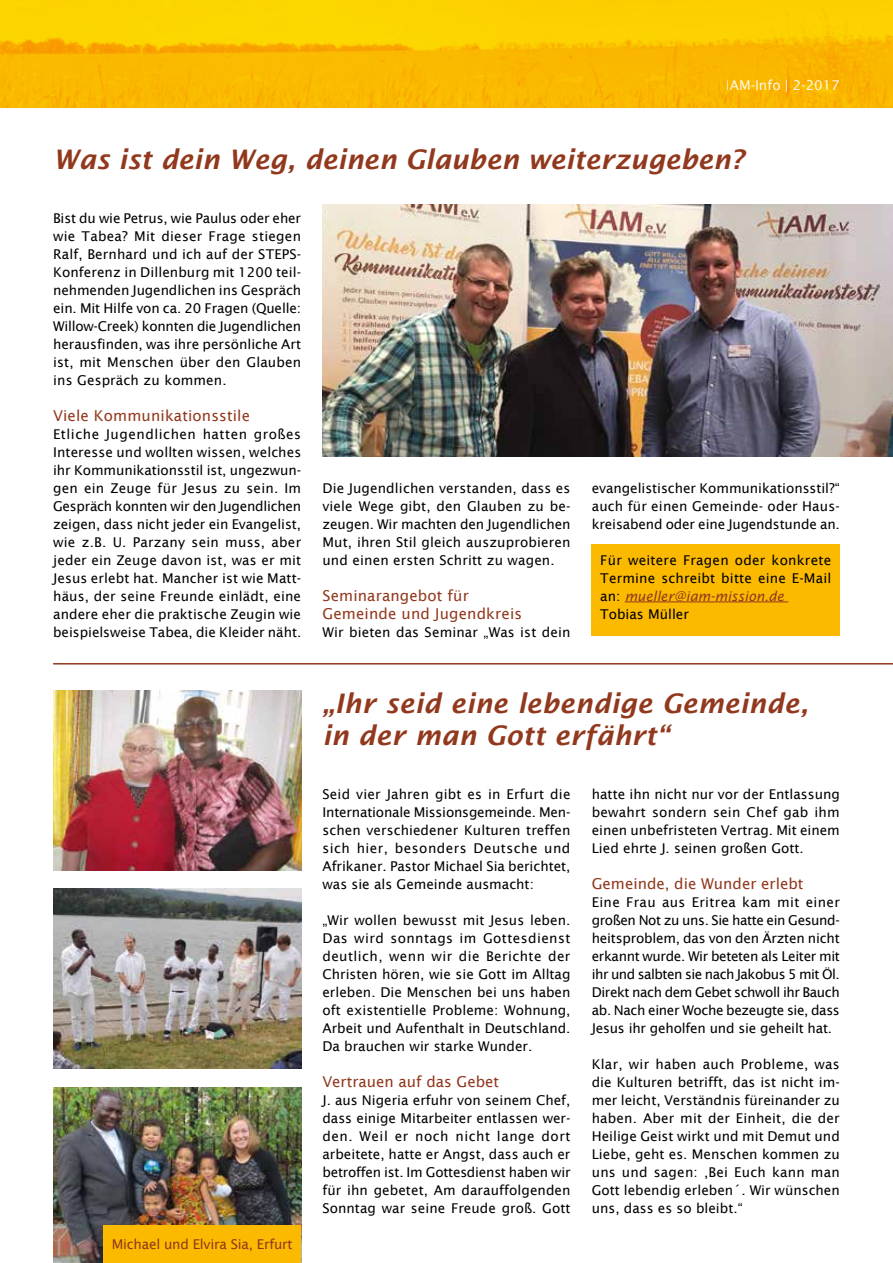
<style>
.page{position:relative;width:893px;height:1263px;background:#fff}
.page>*{position:absolute;margin:0;border:0;box-sizing:border-box;transform-origin:0 0}
.t1{font:italic 600 27px/32.4px "Lucida Sans";letter-spacing:.01em;color:#91381d}
.t2{font:15px/18px "Lucida Sans";letter-spacing:.01em;color:#91381d}
.t3{font:13.5px/18px "Lucida Sans";color:#000;text-align:justify}
.t4{font:13.5px "Lucida Sans";letter-spacing:-.015em;color:#91381d}
.t5{font:13.5px "Lucida Sans";color:#fff}
.s1{font-style:italic;color:#91381d}
</style>
<div class="page">
<img style="left:322px;top:205px;width:571px;height:252px">
<img style="left:0;top:0;width:893px;height:107px">
<hr style="left:53px;top:663px;width:840px;height:1px;background:#91381d">
<div style="left:592px;top:544px;width:248px;height:91px;background:#fbba00"></div>
<hr style="left:625px;top:602px;width:163px;height:1px;background:#91381d">
<img style="left:53px;top:691px;width:248px;height:180px">
<img style="left:53px;top:1087px;width:248px;height:176px">
<img style="left:53px;top:889px;width:248px;height:180px">
<div style="left:103px;top:1225px;width:198px;height:38px;background:#fbba00"></div>
<p class="t5" style="left:726px;top:78px;width:115px">IAM-Info | 2-2017</p>
<h1 class="t1" style="left:53px;top:143px;width:693px">Was ist dein Weg, deinen Glauben weiterzugeben?</h1>
<p class="t3" style="left:53px;top:209px;width:250px">Bist du wie Petrus, wie Paulus oder eher wie Tabea? Mit dieser Frage stiegen Ralf, Bernhard und ich auf der STEPS-Konferenz in Dillenburg mit 1200 teil&shy;nehmenden Jugendlichen ins Gespräch ein. Mit Hilfe von ca. 20 Fragen (Quelle:<br>Willow-Creek) konnten die Jugendlichen herausfinden, was ihre persönliche Art ist, mit Menschen über den Glauben ins Gespräch zu kommen.</p>
<p class="t2" style="left:53px;top:406px;width:198px">Viele Kommunikationsstile</p>
<p class="t3" style="left:53px;top:425px;width:250px">Etliche Jugendlichen hatten großes Interesse und wollten wissen, welches ihr Kommunikationsstil ist, ungezwun&shy;gen ein Zeuge für Jesus zu sein. Im Gespräch konnten wir den Jugendlichen zeigen, dass nicht jeder ein Evangelist, wie z.B. U. Parzany sein muss, aber jeder ein Zeuge davon ist, was er mit Jesus erlebt hat. Mancher ist wie Matt&shy;häus, der seine Freunde einlädt, eine andere eher die praktische Zeugin wie beispielsweise Tabea, die Kleider näht.</p>
<p class="t3" style="left:322px;top:479px;width:250px">Die Jugendlichen verstanden, dass es viele Wege gibt, den Glauben zu be&shy;zeugen. Wir machten den Jugendlichen Mut, ihren Stil gleich auszuprobieren und einen ersten Schritt zu wagen.</p>
<p class="t2" style="left:322px;top:586px;width:201px">Seminarangebot für<br>Gemeinde und Jugendkreis</p>
<p class="t3" style="left:322px;top:623px;width:250px">Wir bieten das Seminar „Was ist dein</p>
<p class="t3" style="left:592px;top:479px;width:250px">evangelistischer Kommunikationsstil?“ auch für einen Gemeinde- oder Haus&shy;kreisabend oder eine Jugendstunde an.</p>
<p class="t3" style="left:600px;top:551px;width:233px;text-align:left">Für weitere Fragen oder konkrete<br>Termine schreibt bitte eine E-Mail an: <span class="s1">mueller@iam-mission.de<br></span>Tobias Müller</p>
<p class="t4" style="left:112px;top:1236px;width:182px">Michael und Elvira Sia, Erfurt</p>
<h1 class="t1" style="left:322px;top:686px;width:488px">„Ihr seid eine lebendige Gemeinde, in der man Gott erfährt“</h1>
<p class="t3" style="left:322px;top:785px;width:250px">Seid vier Jahren gibt es in Erfurt die Internationale Missionsgemeinde. Men&shy;schen verschiedener Kulturen treffen sich hier, besonders Deutsche und Afrikaner. Pastor Michael Sia berichtet, was sie als Gemeinde ausmacht:</p>
<p class="t3" style="left:322px;top:911px;width:250px">„Wir wollen bewusst mit Jesus leben.<br>Das wird sonntags im Gottesdienst deutlich, wenn wir die Berichte der Christen hören, wie sie Gott im Alltag erleben. Die Menschen bei uns haben oft existentielle Probleme: Wohnung, Arbeit und Aufenthalt in Deutschland.<br>Da brauchen wir starke Wunder.</p>
<p class="t2" style="left:322px;top:1072px;width:178px">Vertrauen auf das Gebet</p>
<p class="t3" style="left:322px;top:1091px;width:250px">J. aus Nigeria erfuhr von seinem Chef, dass einige Mitarbeiter entlassen wer&shy;den. Weil er noch nicht lange dort arbeitete, hatte er Angst, dass auch er betroffen ist. Im Gottesdienst haben wir für ihn gebetet, Am darauffolgenden Sonntag war seine Freude groß. Gott</p>
<p class="t3" style="left:592px;top:785px;width:250px">hatte ihn nicht nur vor der Entlassung bewahrt sondern sein Chef gab ihm einen unbefristeten Vertrag. Mit einem Lied ehrte J. seinen großen Gott.</p>
<p class="t2" style="left:592px;top:874px;width:213px">Gemeinde, die Wunder erlebt</p>
<p class="t3" style="left:592px;top:893px;width:250px">Eine Frau aus Eritrea kam mit einer großen Not zu uns. Sie hatte ein Gesund&shy;heitsproblem, das von den Ärzten nicht erkannt wurde. Wir beteten als Leiter mit ihr und salbten sie nach Jakobus 5 mit Öl.<br>Direkt nach dem Gebet schwoll ihr Bauch ab. Nach einer Woche bezeugte sie, dass Jesus ihr geholfen und sie geheilt hat.</p>
<p class="t3" style="left:592px;top:1055px;width:250px">Klar, wir haben auch Probleme, was die Kulturen betrifft, das ist nicht im&shy;mer leicht, Verständnis füreinander zu haben. Aber mit der Einheit, die der Heilige Geist wirkt und mit Demut und Liebe, geht es. Menschen kommen zu uns und sagen: ,Bei Euch kann man Gott lebendig erleben´. Wir wünschen uns, dass es so bleibt.“</p>
</div>
